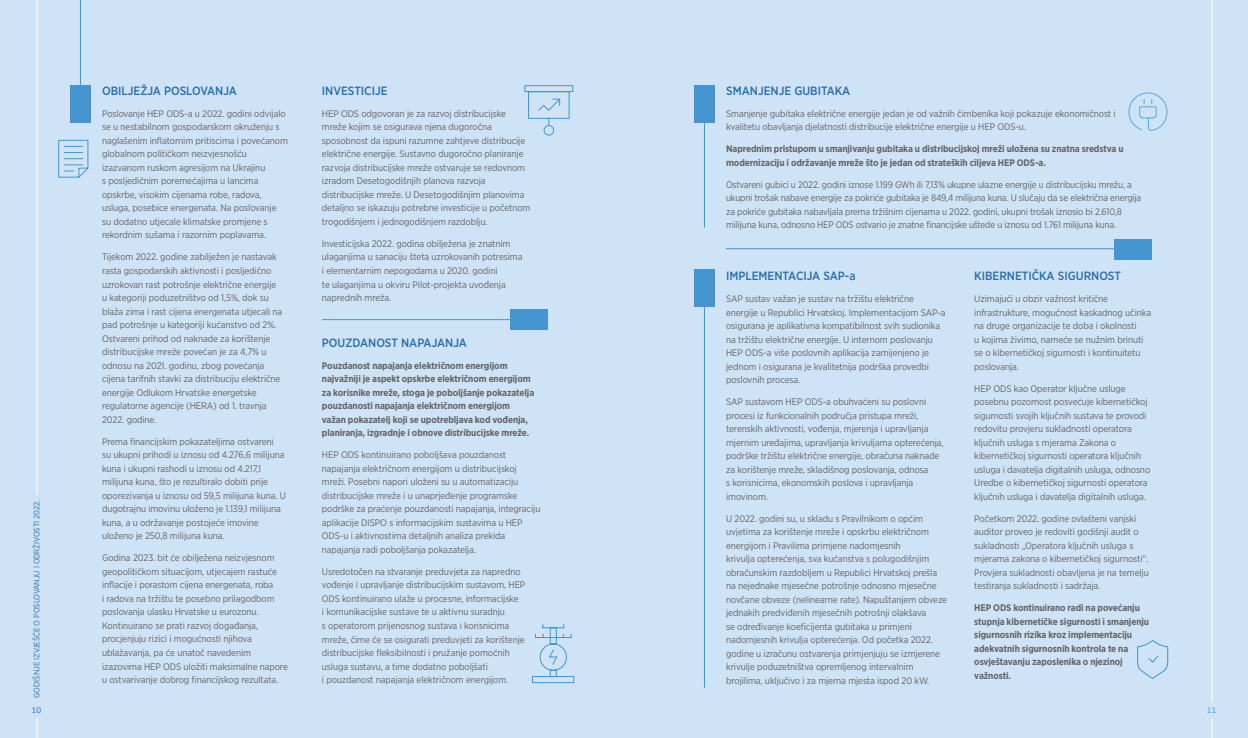
<style>
.page{position:relative;width:1248px;height:738px;background:#fff}
.page>*{position:absolute;margin:0;border:0;box-sizing:border-box;transform-origin:0 0}
.t1{font:500 12px "Gotham Narrow";color:#296eaa}
.t2{font:9.5px/13.5px "Gotham Narrow";letter-spacing:-.01em;color:#636466}
.t3{font:700 9.5px/13.5px "Gotham Narrow";letter-spacing:-.01em;color:#636466}
.t4{font:8px "Gotham Narrow";letter-spacing:-.01em;color:#296eaa}
.t5{font:8px "Muli";color:#4495d1}
.t6{font:8px "Muli";color:#296eaa}
</style>
<div class="page">
<div style="left:0;top:0;width:1247px;height:737px;background:#cfe3f6"></div>
<div style="left:70px;top:85px;width:20px;height:38px;background:#4495d1"></div>
<div style="left:510px;top:309px;width:37px;height:20px;background:#4495d1"></div>
<div style="left:694px;top:85px;width:20px;height:38px;background:#4495d1"></div>
<div style="left:694px;top:269px;width:20px;height:38px;background:#4495d1"></div>
<div style="left:1113px;top:239px;width:38px;height:20px;background:#4495d1"></div>
<hr style="left:80px;top:0;width:1px;height:115px;background:#4495d1">
<hr style="left:704px;top:104px;width:1px;height:123px;background:#4495d1">
<hr style="left:704px;top:289px;width:1px;height:398px;background:#4495d1">
<hr style="left:726px;top:248px;width:425px;height:1px;background:#4495d1">
<hr style="left:322px;top:319px;width:217px;height:1px;background:#4495d1">
<svg style="left:58px;top:139px;width:31px;height:39px"></svg>
<svg style="left:524px;top:85px;width:49px;height:51px"></svg>
<svg style="left:532px;top:624px;width:42px;height:59px"></svg>
<svg style="left:1128px;top:92px;width:39px;height:39px"></svg>
<svg style="left:1137px;top:640px;width:32px;height:39px"></svg>
<svg style="left:1211px;top:718px;width:1px;height:19px"></svg>
<hr style="left:1211px;top:0;width:1px;height:701px;background:#fff">
<svg style="left:36px;top:718px;width:1px;height:19px"></svg>
<hr style="left:36px;top:0;width:1px;height:494px;background:#fff">
<p class="t4" style="left:32px;top:697px;width:199px;rotate:-90deg">GODIŠNJE IZVJEŠĆE O POSLOVANJU I ODRŽIVOSTI 2022.</p>
<p class="t6" style="left:32px;top:703px;width:11px">10</p>
<p class="t1" style="left:102px;top:83px;width:136px">OBILJEŽJA POSLOVANJA</p>
<p class="t2" style="left:102px;top:106px;width:187px">Poslovanje HEP ODS-a u 2022. godini odvijalo se u nestabilnom gospodarskom okruženju s naglašenim inflatornim pritiscima i povećanom globalnom političkom neizvjesnošću izazvanom ruskom agresijom na Ukrajinu<br>s posljedičnim poremećajima u lancima opskrbe, visokim cijenama robe, radova, usluga, posebice energenata. Na poslovanje su dodatno utjecale klimatske promjene s rekordnim sušama i razornim poplavama.</p>
<p class="t2" style="left:102px;top:250px;width:182px">Tijekom 2022. godine zabilježen je nastavak rasta gospodarskih aktivnosti i posljedično uzrokovan rast potrošnje električne energije u kategoriji poduzetništvo od 1,5%, dok su blaža zima i rast cijena energenata utjecali na pad potrošnje u kategoriji kućanstvo od 2%.<br>Ostvareni prihod od naknade za korištenje distribucijske mreže povećan je za 4,7% u odnosu na 2021. godinu, zbog povećanja cijena tarifnih stavki za distribuciju električne energije Odlukom Hrvatske energetske regulatorne agencije (HERA) od 1. travnja 2022. godine.</p>
<p class="t2" style="left:102px;top:434px;width:185px">Prema financijskim pokazateljima ostvareni<br>su ukupni prihodi u iznosu od 4.276,6 milijuna kuna i ukupni rashodi u iznosu od 4.217,1 milijuna kuna, što je rezultiralo dobiti prije oporezivanja u iznosu od 59,5 milijuna kuna. U dugotrajnu imovinu uloženo je 1.139,1 milijuna kuna, a u održavanje postojeće imovine uloženo je 250,8 milijuna kuna.</p>
<p class="t2" style="left:102px;top:550px;width:187px">Godina 2023. bit će obilježena neizvjesnom geopolitičkom situacijom, utjecajem rastuće inflacije i porastom cijena energenata, roba<br>i radova na tržištu te posebno prilagodbom poslovanja ulasku Hrvatske u eurozonu.<br>Kontinuirano se prati razvoj događanja, procjenjuju rizici i mogućnosti njihova ublažavanja, pa će unatoč navedenim izazovima HEP ODS uložiti maksimalne napore u ostvarivanje dobrog financijskog rezultata.</p>
<p class="t1" style="left:322px;top:83px;width:67px">INVESTICIJE</p>
<p class="t2" style="left:322px;top:106px;width:210px">HEP ODS odgovoran je za razvoj distribucijske mreže kojim se osigurava njena dugoročna sposobnost da ispuni razumne zahtjeve distribucije električne energije. Sustavno dugoročno planiranje razvoja distribucijske mreže ostvaruje se redovnom izradom Desetogodišnjih planova razvoja distribucijske mreže. U Desetogodišnjim planovima detaljno se iskazuju potrebne investicije u početnom trogodišnjem i jednogodišnjem razdoblju.</p>
<p class="t2" style="left:322px;top:236px;width:202px">Investicijska 2022. godina obilježena je znatnim ulaganjima u sanaciju šteta uzrokovanih potresima i elementarnim nepogodama u 2020. godini<br>te ulaganjima u okviru Pilot-projekta uvođenja naprednih mreža.</p>
<p class="t1" style="left:322px;top:334px;width:147px">POUZDANOST NAPAJANJA</p>
<p class="t3" style="left:322px;top:358px;width:214px">Pouzdanost napajanja električnom energijom najvažniji je aspekt opskrbe električnom energijom za korisnike mreže, stoga je poboljšanje pokazatelja pouzdanosti napajanja električnom energijom važan pokazatelj koji se upotrebljava kod vođenja, planiranja, izgradnje i obnove distribucijske mreže.</p>
<p class="t2" style="left:322px;top:447px;width:220px">HEP ODS kontinuirano poboljšava pouzdanost napajanja električnom energijom u distribucijskoj mreži. Posebni napori uloženi su u automatizaciju distribucijske mreže i u unaprjeđenje programske podrške za praćenje pouzdanosti napajanja, integraciju aplikacije DISPO s informacijskim sustavima u HEP ODS-u i aktivnostima detaljnih analiza prekida napajanja radi poboljšanja pokazatelja.</p>
<p class="t2" style="left:322px;top:564px;width:205px">Usredotočen na stvaranje preduvjeta za napredno vođenje i upravljanje distribucijskim sustavom, HEP ODS kontinuirano ulaže u procesne, informacijske<br>i komunikacijske sustave te u aktivnu suradnju<br>s operatorom prijenosnog sustava i korisnicima mreže, čime će se osigurati preduvjeti za korištenje distribucijske fleksibilnosti i pružanje pomoćnih usluga sustavu, a time dodatno poboljšati<br>i pouzdanost napajanja električnom energijom.</p>
<p class="t1" style="left:726px;top:83px;width:126px">SMANJENJE GUBITAKA</p>
<p class="t2" style="left:726px;top:106px;width:391px">Smanjenje gubitaka električne energije jedan je od važnih čimbenika koji pokazuje ekonomičnost i kvalitetu obavljanja djelatnosti distribucije električne energije u HEP ODS-u.</p>
<p class="t3" style="left:726px;top:142px;width:399px">Naprednim pristupom u smanjivanju gubitaka u distribucijskoj mreži uložena su znatna sredstva u modernizaciju i održavanje mreže što je jedan od strateških ciljeva HEP ODS-a.</p>
<p class="t2" style="left:726px;top:177px;width:416px">Ostvareni gubici u 2022. godini iznose 1.199 GWh ili 7,13% ukupne ulazne energije u distribucijsku mrežu, a ukupni trošak nabave energije za pokriće gubitaka je 849,4 milijuna kuna. U slučaju da se električna energija za pokriće gubitaka nabavljala prema tržišnim cijenama u 2022. godini, ukupni trošak iznosio bi 2.610,8 milijuna kuna, odnosno HEP ODS ostvario je znatne financijske uštede u iznosu od 1.761 milijuna kuna.</p>
<p class="t1" style="left:726px;top:268px;width:131px">IMPLEMENTACIJA SAP-a</p>
<p class="t2" style="left:726px;top:291px;width:221px">SAP sustav važan je sustav na tržištu električne energije u Republici Hrvatskoj. Implementacijom SAP-a osigurana je aplikativna kompatibilnost svih sudionika na tržištu električne energije. U internom poslovanju HEP ODS-a više poslovnih aplikacija zamijenjeno je jednom i osigurana je kvalitetnija podrška provedbi poslovnih procesa.</p>
<p class="t2" style="left:726px;top:394px;width:219px">SAP sustavom HEP ODS-a obuhvaćeni su poslovni procesi iz funkcionalnih područja pristupa mreži, terenskih aktivnosti, vođenja, mjerenja i upravljanja mjernim uređajima, upravljanja krivuljama opterećenja, podrške tržištu električne energije, obračuna naknade za korištenje mreže, skladišnog poslovanja, odnosa<br>s korisnicima, ekonomskih poslova i upravljanja imovinom.</p>
<p class="t2" style="left:726px;top:511px;width:222px">U 2022. godini su, u skladu s Pravilnikom o općim uvjetima za korištenje mreže i opskrbu električnom energijom i Pravilima primjene nadomjesnih<br>krivulja opterećenja, sva kućanstva s polugodišnjim obračunskim razdobljem u Republici Hrvatskoj prešla na nejednake mjesečne potrošnje odnosno mjesečne novčane obveze (nelinearne rate). Napuštanjem obveze jednakih predviđenih mjesečnih potrošnji olakšava<br>se određivanje koeficijenta gubitaka u primjeni nadomjesnih krivulja opterećenja. Od početka 2022. godine u izračunu ostvarenja primjenjuju se izmjerene krivulje poduzetništva opremljenog intervalnim brojilima, uključivo i za mjerna mjesta ispod 20 kW.</p>
<p class="t1" style="left:974px;top:268px;width:148px">KIBERNETIČKA SIGURNOST</p>
<p class="t2" style="left:974px;top:291px;width:178px">Uzimajući u obzir važnost kritične infrastrukture, mogućnost kaskadnog učinka na druge organizacije te doba i okolnosti<br>u kojima živimo, nameće se nužnim brinuti se o kibernetičkoj sigurnosti i kontinuitetu poslovanja.</p>
<p class="t2" style="left:974px;top:381px;width:177px">HEP ODS kao Operator ključne usluge posebnu pozornost posvećuje kibernetičkoj sigurnosti svojih ključnih sustava te provodi redovitu provjeru sukladnosti operatora ključnih usluga s mjerama Zakona o kibernetičkoj sigurnosti operatora ključnih usluga i davatelja digitalnih usluga, odnosno Uredbe o kibernetičkoj sigurnosti operatora ključnih usluga i davatelja digitalnih usluga.</p>
<p class="t2" style="left:974px;top:511px;width:176px">Početkom 2022. godine ovlašteni vanjski auditor proveo je redoviti godišnji audit o sukladnosti „Operatora ključnih usluga s mjerama zakona o kibernetičkoj sigurnosti“.<br>Provjera sukladnosti obavljena je na temelju testiranja sukladnosti i sadržaja.</p>
<p class="t3" style="left:974px;top:600px;width:176px">HEP ODS kontinuirano radi na povećanju stupnja kibernetičke sigurnosti i smanjenju sigurnosnih rizika kroz implementaciju adekvatnih sigurnosnih kontrola te na osvještavanju zaposlenika o njezinoj važnosti.</p>
<p class="t5" style="left:1206px;top:703px;width:11px">11</p>
</div>
